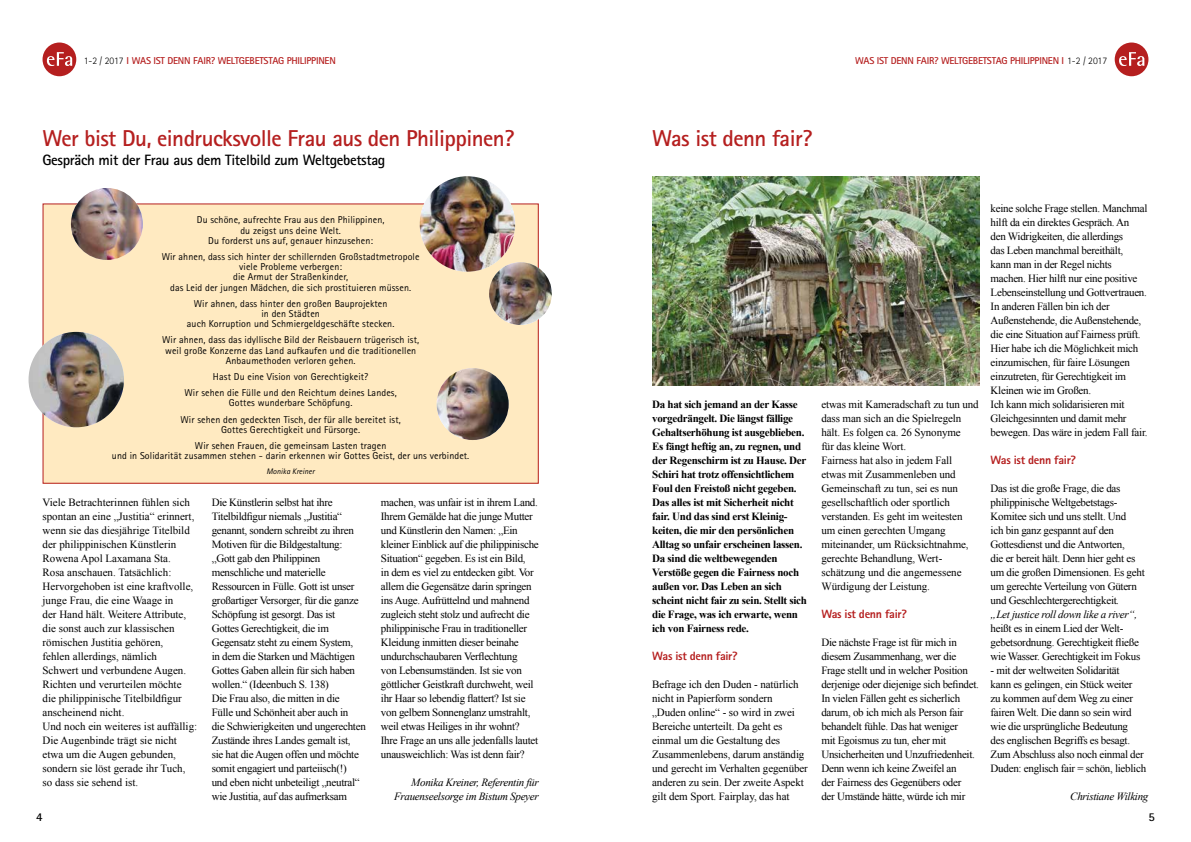
<style>
.page{position:relative;width:1191px;height:842px;background:#fff}
.page>*{position:absolute;margin:0;border:0;box-sizing:border-box;transform-origin:0 0}
.t1{font:700 23px "Rotis Sans Serif";letter-spacing:-.025em;color:#b51f1f}
.t2{font:700 15px "Rotis Sans Serif";letter-spacing:-.025em;color:#000}
.t3{font:800 12px "Rotis Sans Serif";letter-spacing:-.025em;color:#b51f1f}
.t4{font:700 12px "Rotis Sans Serif";color:#000}
.t5{font:11px/14px "Times New Roman";letter-spacing:-.025em;color:#000}
.t6{font:11px/14px "Times New Roman";color:#000}
.t7{font:700 11px/14px "Times New Roman";letter-spacing:-.025em;color:#000}
.t8{font:italic 11px/14px "Times New Roman";letter-spacing:-.025em;color:#000;text-align:right}
.t9{font:10px/10.2px "Rotis Sans Serif";letter-spacing:.01em;color:#000;text-align:center}
.t10{font:700 10px "Rotis Sans Serif";letter-spacing:-.025em;color:#b51f1f}
.t11{font:italic 8px "Rotis Sans Serif";letter-spacing:.01em;color:#000}
.s1{font-weight:300;color:#000}
.s2{font-style:italic}
</style>
<div class="page">
<div style="left:1114px;top:43px;width:34px;height:33px;background:#b51f1f;border-radius:50%"></div>
<svg style="left:1119px;top:52px;width:25px;height:14px"></svg>
<div style="left:43px;top:43px;width:33px;height:33px;background:#b51f1f;border-radius:50%"></div>
<svg style="left:47px;top:52px;width:25px;height:14px"></svg>
<div style="left:43px;top:204px;width:495px;height:279px;background:#ffeac1"></div>
<img style="left:652px;top:176px;width:327px;height:210px">
<img style="left:420px;top:176px;width:95px;height:96px;border-radius:48px">
<img style="left:29px;top:332px;width:95px;height:95px;border-radius:48px">
<img style="left:437px;top:368px;width:72px;height:72px;border-radius:36px">
<img style="left:489px;top:262px;width:63px;height:63px;border-radius:31px">
<img style="left:71px;top:188px;width:72px;height:72px;border-radius:36px">
<p class="t10" style="left:84px;top:54px;width:254px"><span class="s1">1-2 / 2017</span> I WAS IST DENN FAIR? WELTGEBETSTAG PHILIPPINEN</p>
<p class="t10" style="left:855px;top:54px;width:253px">WAS IST DENN FAIR? WELTGEBETSTAG PHILIPPINEN I <span class="s1">1-2 / 2017</span></p>
<h1 class="t1" style="left:43px;top:123px;width:473px">Wer bist Du, eindrucksvolle Frau aus den Philippinen?</h1>
<h2 class="t2" style="left:43px;top:150px;width:344px">Gespräch mit der Frau aus dem Titelbild zum Weltgebetstag</h2>
<p class="t9" style="left:197px;top:215px;width:189px">Du schöne, aufrechte Frau aus den Philippinen, du zeigst uns deine Welt.<br>Du forderst uns auf, genauer hinzusehen:</p>
<p class="t9" style="left:162px;top:251px;width:259px">Wir ahnen, dass sich hinter der schillernden Großstadtmetropole viele Probleme verbergen:<br>die Armut der Straßenkinder,<br>das Leid der jungen Mädchen, die sich prostituieren müssen.</p>
<p class="t9" style="left:187px;top:298px;width:209px">Wir ahnen, dass hinter den großen Bauprojekten<br>in den Städten<br>auch Korruption und Schmiergeldgeschäfte stecken.</p>
<p class="t9" style="left:162px;top:335px;width:258px">Wir ahnen, dass das idyllische Bild der Reisbauern trügerisch ist, weil große Konzerne das Land aufkaufen und die traditionellen<br>Anbaumethoden verloren gehen.</p>
<p class="t9" style="left:184px;top:368px;width:214px;line-height:16.2px">Hast Du eine Vision von Gerechtigkeit?<br>Wir sehen die Fülle und den Reichtum deines Landes,</p>
<p class="t9" style="left:180px;top:395px;width:222px;line-height:16.2px">Gottes wunderbare Schöpfung.<br>Wir sehen den gedeckten Tisch, der für alle bereitet ist,</p>
<p class="t9" style="left:195px;top:421px;width:193px;line-height:16.2px">Gottes Gerechtigkeit und Fürsorge.<br>Wir sehen Frauen, die gemeinsam Lasten tragen</p>
<p class="t9" style="left:112px;top:451px;width:359px">und in Solidarität zusammen stehen - darin erkennen wir Gottes Geist, der uns verbindet.</p>
<p class="t11" style="left:266px;top:467px;width:50px">Monika Kreiner</p>
<p class="t6" style="left:43px;top:495px;width:156px">Viele Betrachterinnen fühlen sich spontan an eine „Justitia“ erinnert, wenn sie das diesjährige Titelbild der philippinischen Künstlerin<br>Rowena Apol Laxamana Sta.<br>Rosa anschauen. Tatsächlich:<br>Hervorgehoben ist eine kraftvolle, junge Frau, die eine Waage in<br>der Hand hält. Weitere Attribute, die sonst auch zur klassischen römischen Justitia gehören,<br>fehlen allerdings, nämlich<br>Schwert und verbundene Augen.<br>Richten und verurteilen möchte die philippinische Titelbildfigur anscheinend nicht.<br>Und noch ein weiteres ist auffällig:<br>Die Augenbinde trägt sie nicht etwa um die Augen gebunden, sondern sie löst gerade ihr Tuch, so dass sie sehend ist.</p>
<p class="t5" style="left:212px;top:495px;width:156px">Die Künstlerin selbst hat ihre<br>Titelbildfigur niemals „Justitia“ genannt, sondern schreibt zu ihren<br>Motiven für die Bildgestaltung: „Gott gab den Philippinen menschliche und materielle<br>Ressourcen in Fülle. Gott ist unser großartiger Versorger, für die ganze<br>Schöpfung ist gesorgt. Das ist<br>Gottes Gerechtigkeit, die im<br>Gegensatz steht zu einem System,<br>in dem die Starken und Mächtigen<br>Gottes Gaben allein für sich haben wollen.“ (Ideenbuch S. 138)<br>Die Frau also, die mitten in die<br>Fülle und Schönheit aber auch in<br>die Schwierigkeiten und ungerechten<br>Zustände ihres Landes gemalt ist,<br>sie hat die Augen offen und möchte somit engagiert und parteiisch(!)<br>und eben nicht unbeteiligt „neutral“ wie Justitia, auf das aufmerksam</p>
<p class="t5" style="left:381px;top:495px;width:159px">machen, was unfair ist in ihrem Land.<br>Ihrem Gemälde hat die junge Mutter und Künstlerin den Namen: „Ein kleiner Einblick auf die philippinische Situation“ gegeben. Es ist ein Bild,<br>in dem es viel zu entdecken gibt. Vor allem die Gegensätze darin springen ins Auge. Aufrüttelnd und mahnend zugleich steht stolz und aufrecht die philippinische Frau in traditioneller Kleidung inmitten dieser beinahe undurchschaubaren Verflechtung<br>von Lebensumständen. Ist sie von göttlicher Geistkraft durchweht, weil ihr Haar so lebendig flattert? Ist sie von gelbem Sonnenglanz umstrahlt, weil etwas Heiliges in ihr wohnt?<br>Ihre Frage an uns alle jedenfalls lautet unausweichlich: Was ist denn fair?</p>
<p class="t8" style="left:394px;top:775px;width:146px">Monika Kreiner, Referentin für<br>Frauenseelsorge im Bistum Speyer</p>
<h1 class="t1" style="left:652px;top:123px;width:162px">Was ist denn fair?</h1>
<p class="t7" style="left:652px;top:397px;width:156px">Da hat sich jemand an der Kasse vorgedrängelt. Die längst fällige<br>Gehaltserhöhung ist ausgeblieben.<br>Es fängt heftig an, zu regnen, und der Regenschirm ist zu Hause. Der<br>Schiri hat trotz offensichtlichem<br>Foul den Freistoß nicht gegeben.<br>Das alles ist mit Sicherheit nicht fair. Und das sind erst Kleinig&shy;keiten, die mir den persönlichen<br>Alltag so unfair erscheinen lassen.<br>Da sind die weltbewegenden<br>Verstöße gegen die Fairness noch außen vor. Das Leben an sich scheint nicht fair zu sein. Stellt sich die Frage, was ich erwarte, wenn ich von Fairness rede.</p>
<p class="t3" style="left:652px;top:648px;width:87px">Was ist denn fair?</p>
<p class="t5" style="left:652px;top:677px;width:157px">Befrage ich den Duden - natürlich nicht in Papierform sondern „Duden online“ - so wird in zwei<br>Bereiche unterteilt. Da geht es einmal um die Gestaltung des<br>Zusammenlebens, darum anständig und gerecht im Verhalten gegenüber anderen zu sein. Der zweite Aspekt gilt dem Sport. Fairplay, das hat</p>
<p class="t5" style="left:821px;top:397px;width:159px">etwas mit Kameradschaft zu tun und dass man sich an die Spielregeln hält. Es folgen ca. 26 Synonyme<br>für das kleine Wort.<br>Fairness hat also in jedem Fall etwas mit Zusammenleben und<br>Gemeinschaft zu tun, sei es nun gesellschaftlich oder sportlich verstanden. Es geht im weitesten um einen gerechten Umgang miteinander, um Rücksichtnahme, gerechte Behandlung, Wert&shy;schätzung und die angemessene<br>Würdigung der Leistung.</p>
<p class="t3" style="left:821px;top:606px;width:87px">Was ist denn fair?</p>
<p class="t5" style="left:821px;top:635px;width:159px">Die nächste Frage ist für mich in diesem Zusammenhang, wer die Frage stellt und in welcher Position derjenige oder diejenige sich befindet.<br>In vielen Fällen geht es sicherlich darum, ob ich mich als Person fair behandelt fühle. Das hat weniger<br>mit Egoismus zu tun, eher mit Unsicherheiten und Unzufriedenheit.<br>Denn wenn ich keine Zweifel an<br>der Fairness des Gegenübers oder<br>der Umstände hätte, würde ich mir</p>
<p class="t5" style="left:990px;top:201px;width:158px">keine solche Frage stellen. Manchmal hilft da ein direktes Gespräch. An<br>den Widrigkeiten, die allerdings<br>das Leben manchmal bereithält,<br>kann man in der Regel nichts machen. Hier hilft nur eine positive Lebenseinstellung und Gottvertrauen.<br>In anderen Fällen bin ich der Außenstehende, die Außenstehende, die eine Situation auf Fairness prüft.<br>Hier habe ich die Möglichkeit mich einzumischen, für faire Lösungen einzutreten, für Gerechtigkeit im Kleinen wie im Großen.<br>Ich kann mich solidarisieren mit Gleichgesinnten und damit mehr bewegen. Das wäre in jedem Fall fair.</p>
<p class="t3" style="left:990px;top:452px;width:87px">Was ist denn fair?</p>
<p class="t5" style="left:990px;top:481px;width:156px">Das ist die große Frage, die das philippinische Weltgebetstags-Komitee sich und uns stellt. Und<br>ich bin ganz gespannt auf den Gottesdienst und die Antworten,<br>die er bereit hält. Denn hier geht es um die großen Dimensionen. Es geht um gerechte Verteilung von Gütern und Geschlechtergerechtigkeit<span class="s2">.<br>„Let justice roll down like a river“,</span></p>
<p class="t5" style="left:990px;top:621px;width:151px">heißt es in einem Lied der Welt&shy;gebetsordnung. Gerechtigkeit fließe wie Wasser. Gerechtigkeit im Fokus</p>
<p class="t5" style="left:990px;top:663px;width:157px">- mit der weltweiten Solidarität<br>kann es gelingen, ein Stück weiter<br>zu kommen auf dem Weg zu einer fairen Welt. Die dann so sein wird wie die ursprüngliche Bedeutung<br>des englischen Begriffs es besagt.<br>Zum Abschluss also noch einmal der Duden: englisch fair = schön, lieblich</p>
<p class="t8" style="left:1070px;top:789px;width:80px">Christiane Wilking</p>
<p class="t4" style="left:36px;top:810px;width:8px">4</p>
<p class="t4" style="left:1148px;top:810px;width:8px">5</p>
</div>
